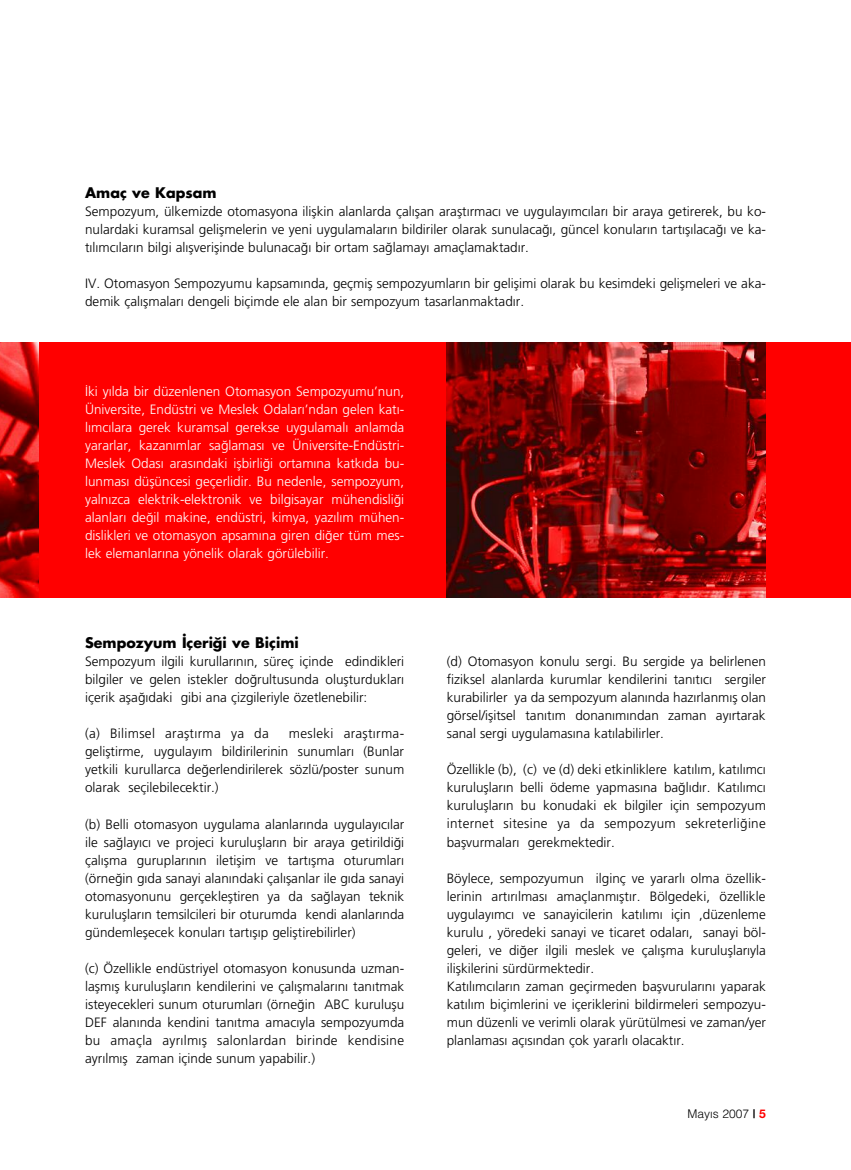
<style>
.page{position:relative;width:851px;height:1170px;background:#fff}
.page>*{position:absolute;margin:0;border:0;box-sizing:border-box;transform-origin:0 0}
.t1{font:14.25px "Futura T Bold";color:#000}
.t2{font:13.5px/18px "Frutiger T Light";color:#000;text-align:justify}
.t3{font:13.5px/18px "Frutiger T Light";color:#fff;text-align:justify}
.t4{font:13.5px "Frutiger T Light";letter-spacing:.02em;color:#000}
.t5{font:12px "Helvetica T Light";color:#000}
.s1{font-family:"Helvetica T Bold"}
.s2{font-family:"Helvetica T Bold";color:#f00}
</style>
<div class="page">
<img style="left:0;top:342px;width:39px;height:255px">
<div style="left:39px;top:342px;width:811px;height:255px;background:#f00"></div>
<img style="left:446px;top:342px;width:319px;height:255px">
<p class="t1" style="left:85px;top:185px;width:133px">Amaç ve Kapsam</p>
<p class="t2" style="left:85px;top:202px;width:682px">Sempozyum, ülkemizde otomasyona iliflkin alanlarda çal›flan araflt›rmac› ve uygulay›mc›lar› bir araya getirerek, bu ko&shy;nulardaki kuramsal geliflmelerin ve yeni uygulamalar›n bildiriler olarak sunulaca¤›, güncel konular›n tart›fl›laca¤› ve ka&shy;t›l›mc›lar›n bilgi al›flveriflinde bulunaca¤› bir ortam sa¤lamay› amaçlamaktad›r.</p>
<p class="t2" style="left:85px;top:274px;width:682px">IV. Otomasyon Sempozyumu kapsam›nda, geçmifl sempozyumlar›n bir geliflimi olarak bu kesimdeki geliflmeleri ve aka&shy;demik çal›flmalar› dengeli biçimde ele alan bir sempozyum tasarlanmaktad›r.</p>
<p class="t3" style="left:85px;top:382px;width:320px">‹ki y›lda bir düzenlenen Otomasyon Sempozyumu’nun, Üniversite, Endüstri ve Meslek Odalar›’ndan gelen kat›- l›mc›lara gerek kuramsal gerekse uygulamal› anlamda yararlar, kazan›mlar sa¤lamas› ve Üniversite-Endüstri-Meslek Odas› aras›ndaki iflbirli¤i ortam›na katk›da bu&shy;lunmas› düflüncesi geçerlidir. Bu nedenle, sempozyum, yaln›zca elektrik-elektronik ve bilgisayar mühendisli¤i alanlar› de¤il makine, endüstri, kimya, yaz›l›m mühen&shy;dislikleri ve otomasyon apsam›na giren di¤er tüm mes&shy;lek elemanlar›na yönelik olarak görülebilir.</p>
<p class="t1" style="left:85px;top:635px;width:215px">Sempozyum ‹çeri¤i ve Biçimi</p>
<p class="t2" style="left:85px;top:652px;width:320px">Sempozyum ilgili kurullar›n›n, süreç içinde edindikleri bilgiler ve gelen istekler do¤rultusunda oluflturduklar› içerik afla¤›daki gibi ana çizgileriyle özetlenebilir:</p>
<p class="t4" style="left:85px;top:726px;width:185px">(a) Bilimsel araflt›rma ya da</p>
<p class="t2" style="left:85px;top:724px;width:320px;text-indent:204px">mesleki araflt›rma&shy;gelifltirme, uygulay›m bildirilerinin sunumlar› (Bunlar yetkili kurullarca de¤erlendirilerek sözlü/poster sunum olarak seçilebilecektir.)</p>
<p class="t2" style="left:85px;top:814px;width:321px">(b) Belli otomasyon uygulama alanlar›nda uygulay›c›lar ile sa¤lay›c› ve projeci kurulufllar›n bir araya getirildi¤i çal›flma guruplar›n›n iletiflim ve tart›flma oturumlar› (örne¤in g›da sanayi alan›ndaki çal›flanlar ile g›da sanayi otomasyonunu gerçeklefltiren ya da sa¤layan teknik kurulufllar›n temsilcileri bir oturumda kendi alanlar›nda gündemleflecek konular› tart›fl›p gelifltirebilirler)</p>
<p class="t2" style="left:85px;top:958px;width:321px">(c) Özellikle endüstriyel otomasyon konusunda uzman&shy;laflm›fl kurulufllar›n kendilerini ve çal›flmalar›n› tan›tmak isteyecekleri sunum oturumlar› (örne¤in ABC kuruluflu DEF alan›nda kendini tan›tma amac›yla sempozyumda bu amaçla ayr›lm›fl salonlardan birinde kendisine ayr›lm›fl zaman içinde sunum yapabilir.)</p>
<p class="t2" style="left:446px;top:652px;width:320px">(d) Otomasyon konulu sergi. Bu sergide ya belirlenen fiziksel alanlarda kurumlar kendilerini tan›t›c› sergiler kurabilirler ya da sempozyum alan›nda haz›rlanm›fl olan görsel/iflitsel tan›t›m donan›m›ndan zaman ay›rtarak sanal sergi uygulamas›na kat›labilirler.</p>
<p class="t2" style="left:446px;top:760px;width:320px">Özellikle (b), (c) ve (d) deki etkinliklere kat›l›m, kat›l›mc› kurulufllar›n belli ödeme yapmas›na ba¤l›d›r. Kat›l›mc› kurulufllar›n bu konudaki ek bilgiler için sempozyum internet sitesine ya da sempozyum sekreterli¤ine baflvurmalar› gerekmektedir.</p>
<p class="t2" style="left:446px;top:868px;width:321px;text-align:left">Böylece, sempozyumun ilginç ve yararl› olma özellik&shy;lerinin art›r›lmas› amaçlanm›flt›r. Bölgedeki, özellikle uygulay›mc› ve sanayicilerin kat›l›m› için ,düzenleme kurulu , yöredeki sanayi ve ticaret odalar›, sanayi böl&shy;geleri, ve di¤er ilgili meslek ve çal›flma kurulufllar›yla iliflkilerini sürdürmektedir.<br>Kat›l›mc›lar›n zaman geçirmeden baflvurular›n› yaparak kat›l›m biçimlerini ve içeriklerini bildirmeleri sempozyu&shy;mun düzenli ve verimli olarak yürütülmesi ve zaman/yer planlamas› aç›s›ndan çok yararl› olacakt›r.</p>
<p class="t5" style="left:687px;top:1106px;width:80px">May›s 2007 <span class="s1">|</span> <span class="s2">5</span></p>
</div>
